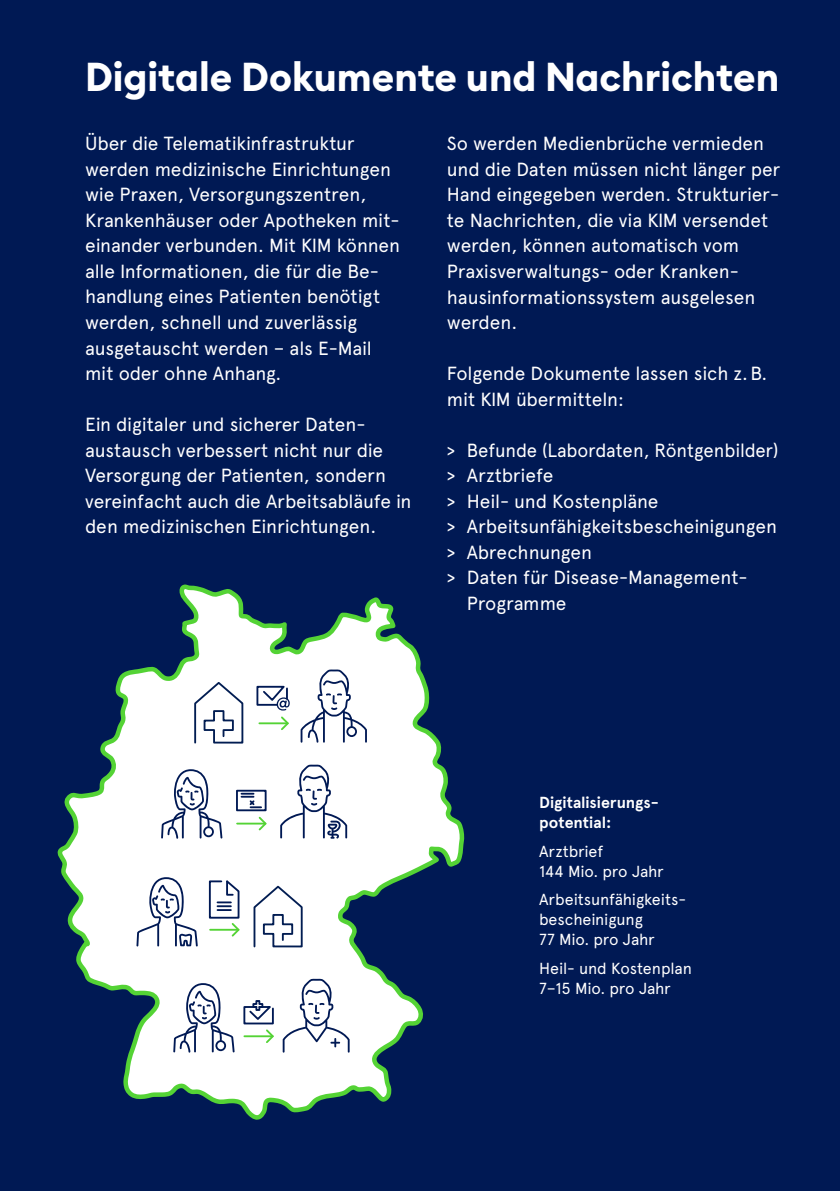
<style>
.page{position:relative;width:840px;height:1191px;background:#fff}
.page>*{position:absolute;margin:0;border:0;box-sizing:border-box;transform-origin:0 0}
.t1{font:700 39.8px "Euclid Circular B";color:#fff}
.t2{font:19px/25.6px "Apercu Pro";letter-spacing:-.01em;color:#fff}
.t3{font:16px/20px "Apercu Pro";letter-spacing:-.015em;color:#fff}
.t4{font:700 16px/20px "Apercu Pro";color:#fff}
</style>
<div class="page">
<div style="left:0;top:0;width:839px;height:1191px;background:#001954"></div>
<svg style="left:57px;top:584px;width:408px;height:536px"></svg>
<svg style="left:173px;top:983px;width:61px;height:69px;background:#cfd3de"></svg>
<svg style="left:193px;top:680px;width:51px;height:64px;background:#d7dbe3"></svg>
<svg style="left:282px;top:978px;width:67px;height:74px;background:#dfe2ea"></svg>
<svg style="left:280px;top:764px;width:67px;height:74px;background:#d9dde5"></svg>
<svg style="left:161px;top:769px;width:61px;height:69px;background:#cfd3de"></svg>
<svg style="left:257px;top:815px;width:11px;height:17px"></svg>
<hr style="left:237px;top:822px;width:28px;height:2px;background:#54d335">
<svg style="left:242px;top:999px;width:33px;height:45px"></svg>
<hr style="left:244px;top:1035px;width:28px;height:2px;background:#54d335">
<svg style="left:136px;top:877px;width:62px;height:69px;background:#d3d7e1"></svg>
<svg style="left:252px;top:884px;width:51px;height:64px;background:#d7dbe3"></svg>
<svg style="left:208px;top:878px;width:33px;height:60px;background:#cbd5d8"></svg>
<svg style="left:300px;top:669px;width:67px;height:73px;background:#d7dbe4"></svg>
<svg style="left:255px;top:685px;width:35px;height:47px;background:#ccd6d8"></svg>
<div style="left:236px;top:789px;width:30px;height:22px;border:2px solid #001954"></div>
<svg style="left:241px;top:792px;width:20px;height:16px"></svg>
<h1 class="t1" style="left:85px;top:51px;width:695px">Digitale Dokumente und Nachrichten</h1>
<p class="t2" style="left:85px;top:130px;width:316px">Über die Telematikinfrastruktur werden medizinische Einrichtungen wie Praxen, Versorgungszentren, Krankenhäuser oder Apotheken mit&shy;einander verbunden. Mit KIM können alle Informationen, die für die Be&shy;handlung eines Patienten benötigt werden, schnell und zuverlässig ausgetauscht werden – als E-Mail mit oder ohne Anhang.</p>
<p class="t2" style="left:85px;top:410px;width:328px">Ein digitaler und sicherer Daten&shy;austausch verbessert nicht nur die Versorgung der Patienten, sondern vereinfacht auch die Arbeitsabläufe in den medizinischen Einrichtungen.</p>
<p class="t2" style="left:446px;top:130px;width:335px">So werden Medienbrüche vermieden und die Daten müssen nicht länger per<br>Hand eingegeben werden. Strukturier&shy;te Nachrichten, die via KIM versendet werden, können automatisch vom<br>Praxisverwaltungs- oder Kranken&shy;hausinformationssystem ausgelesen werden.</p>
<p class="t2" style="left:446px;top:359px;width:321px">Folgende Dokumente lassen sich z.B. mit KIM übermitteln:</p>
<p class="t2" style="left:446px;top:436px;width:333px">&gt; Befunde (Labordaten, Röntgenbilder)</p>
<p class="t2" style="left:446px;top:461px;width:108px">&gt; Arztbriefe</p>
<p class="t2" style="left:446px;top:487px;width:213px">&gt; Heil- und Kostenpläne</p>
<p class="t2" style="left:446px;top:512px;width:331px">&gt; Arbeitsunfähigkeitsbescheinigungen</p>
<p class="t2" style="left:446px;top:538px;width:147px">&gt; Abrechnungen</p>
<p class="t2" style="left:446px;top:563px;width:302px">&gt; Daten für Disease-Management-</p>
<p class="t2" style="left:466px;top:589px;width:101px">Programme</p>
<p class="t4" style="left:539px;top:792px;width:121px">Digitalisierungs&shy;potential:</p>
<p class="t3" style="left:539px;top:840px;width:126px">Arztbrief<br>144 Mio. pro Jahr</p>
<p class="t3" style="left:539px;top:888px;width:148px">Arbeitsunfähigkeits&shy;bescheinigung<br>77 Mio. pro Jahr</p>
<p class="t3" style="left:539px;top:957px;width:154px">Heil- und Kostenplan<br>7–15 Mio. pro Jahr</p>
</div>
